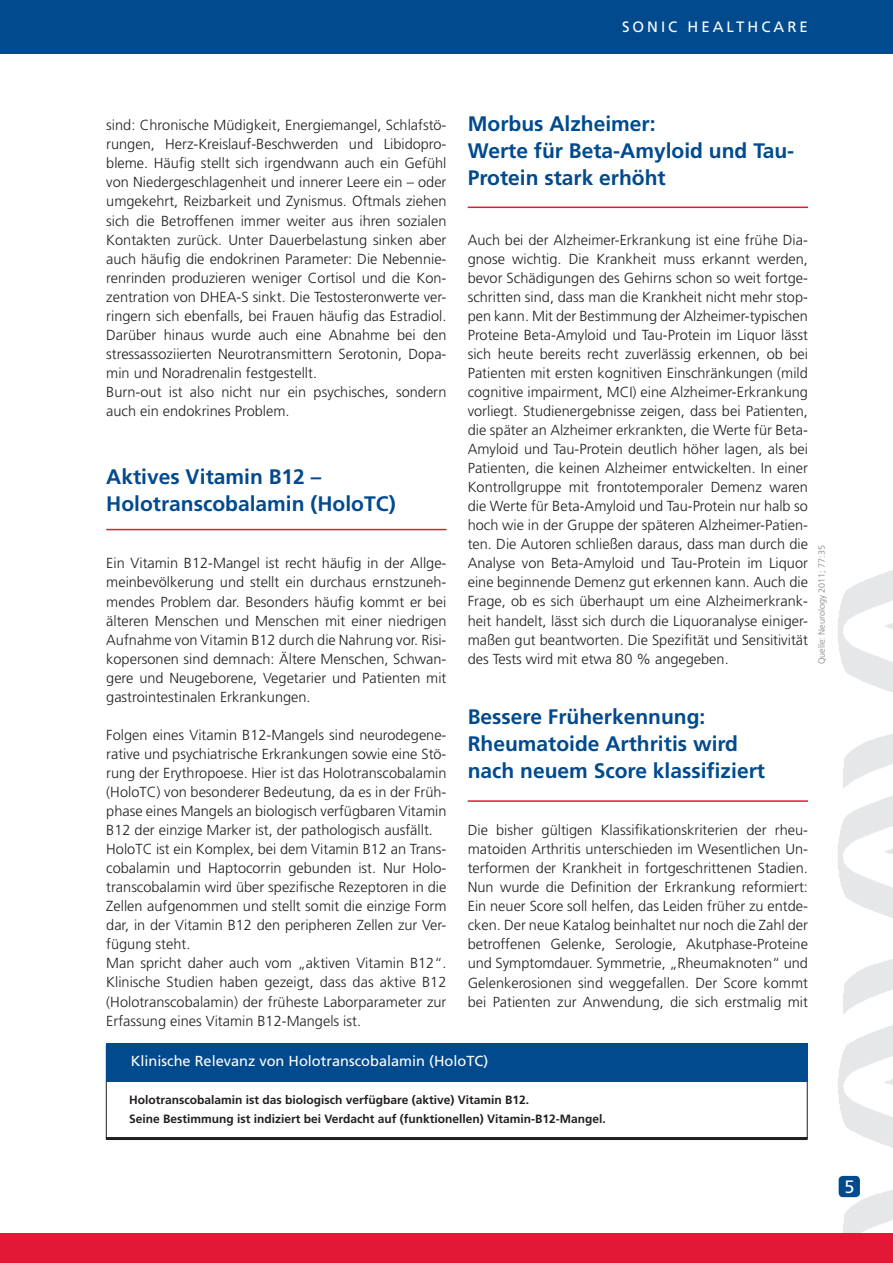
<style>
.page{position:relative;width:893px;height:1263px;background:#fff}
.page>*{position:absolute;margin:0;border:0;box-sizing:border-box;transform-origin:0 0}
.t1{font:700 21px/27px "Frutiger";color:#004a8d}
.t2{font:18px "Frutiger";color:#fff}
.t3{font:15px "Frutiger";letter-spacing:.2em;color:#fff}
.t4{font:300 14.55px/19px "Frutiger";color:#231f20;text-align:justify}
.t5{font:14.55px "Frutiger";color:#fff}
.t6{font:700 12px/19px "Frutiger";color:#231f20}
.t7{font:300 9px "Frutiger";color:#808285}
</style>
<div class="page">
<img style="left:838px;top:570px;width:55px;height:663px">
<div style="left:0;top:1233px;width:893px;height:30px;background:#e31836"></div>
<div style="left:0;top:0;width:893px;height:53px;background:#004a8d"></div>
<div style="left:839px;top:1176px;width:21px;height:21px;background:#004a8d;border-radius:4px"></div>
<hr style="left:106px;top:529px;width:340px;height:1px;background:#e31836">
<hr style="left:468px;top:207px;width:340px;height:1px;background:#e31836">
<hr style="left:468px;top:800px;width:340px;height:2px;background:#e31836">
<div style="left:106px;top:1043px;width:701px;height:38px;background:#004a8d"></div>
<hr style="left:106px;top:1137px;width:701px;height:3px;background:#231f20">
<p class="t3" style="left:622px;top:21px;width:187px">SONIC HEALTHCARE</p>
<p class="t4" style="left:106px;top:117px;width:342px;text-align:left">sind: Chronische Müdigkeit, Energiemangel, Schlafstö&shy;rungen, Herz-Kreislauf-Beschwerden und Libidopro&shy;bleme. Häufig stellt sich irgendwann auch ein Gefühl von Niedergeschlagenheit und innerer Leere ein – oder umgekehrt, Reizbarkeit und Zynismus. Oftmals ziehen sich die Betroffenen immer weiter aus ihren sozialen Kontakten zurück. Unter Dauerbelastung sinken aber auch häufig die endokrinen Parameter: Die Nebennie&shy;renrinden produzieren weniger Cortisol und die Kon&shy;zentration von DHEA-S sinkt. Die Testosteronwerte ver&shy;ringern sich ebenfalls, bei Frauen häufig das Estradiol.<br>Darüber hinaus wurde auch eine Abnahme bei den stressassoziierten Neurotransmittern Serotonin, Dopa&shy;min und Noradrenalin festgestellt.<br>Burn-out ist also nicht nur ein psychisches, sondern auch ein endokrines Problem.</p>
<h1 class="t1" style="left:106px;top:465px;width:291px">Aktives Vitamin B12 –<br>Holotranscobalamin (HoloTC)</h1>
<p class="t4" style="left:106px;top:555px;width:342px">Ein Vitamin B12-Mangel ist recht häufig in der Allge&shy;meinbevölkerung und stellt ein durchaus ernstzuneh&shy;mendes Problem dar. Besonders häufig kommt er bei älteren Menschen und Menschen mit einer niedrigen Aufnahme von Vitamin B12 durch die Nahrung vor. Risi&shy;kopersonen sind demnach: Ältere Menschen, Schwan&shy;gere und Neugeborene, Vegetarier und Patienten mit gastrointestinalen Erkrankungen.</p>
<p class="t4" style="left:106px;top:726px;width:342px;text-align:left">Folgen eines Vitamin B12-Mangels sind neurodegene&shy;rative und psychiatrische Erkrankungen sowie eine Stö&shy;rung der Erythropoese. Hier ist das Holotranscobalamin (HoloTC) von besonderer Bedeutung, da es in der Früh&shy;phase eines Mangels an biologisch verfügbaren Vitamin B12 der einzige Marker ist, der pathologisch ausfällt.<br>HoloTC ist ein Komplex, bei dem Vitamin B12 an Trans&shy;cobalamin und Haptocorrin gebunden ist. Nur Holo&shy;transcobalamin wird über spezifische Rezeptoren in die Zellen aufgenommen und stellt somit die einzige Form dar, in der Vitamin B12 den peripheren Zellen zur Ver&shy;fügung steht.<br>Man spricht daher auch vom „aktiven Vitamin B12“.<br>Klinische Studien haben gezeigt, dass das aktive B12 (Holotranscobalamin) der früheste Laborparameter zur Erfassung eines Vitamin B12-Mangels ist.</p>
<h1 class="t1" style="left:468px;top:111px;width:328px">Morbus Alzheimer:<br>Werte für Beta-Amyloid und Tau-<br>Protein stark erhöht</h1>
<p class="t4" style="left:468px;top:231px;width:342px">Auch bei der Alzheimer-Erkrankung ist eine frühe Dia&shy;gnose wichtig. Die Krankheit muss erkannt werden, bevor Schädigungen des Gehirns schon so weit fortge&shy;schritten sind, dass man die Krankheit nicht mehr stop&shy;pen kann. Mit der Bestimmung der Alzheimer-typischen Proteine Beta-Amyloid und Tau-Protein im Liquor lässt sich heute bereits recht zuverlässig erkennen, ob bei Patienten mit ersten kognitiven Einschränkungen (mild cognitive impairment, MCI) eine Alzheimer-Erkrankung vorliegt. Studienergebnisse zeigen, dass bei Patienten, die später an Alzheimer erkrankten, die Werte für Beta-Amyloid und Tau-Protein deutlich höher lagen, als bei Patienten, die keinen Alzheimer entwickelten. In einer Kontrollgruppe mit frontotemporaler Demenz waren die Werte für Beta-Amyloid und Tau-Protein nur halb so hoch wie in der Gruppe der späteren Alzheimer-Patien&shy;ten. Die Autoren schließen daraus, dass man durch die Analyse von Beta-Amyloid und Tau-Protein im Liquor eine beginnende Demenz gut erkennen kann. Auch die Frage, ob es sich überhaupt um eine Alzheimerkrank&shy;heit handelt, lässt sich durch die Liquoranalyse einiger&shy;maßen gut beantworten. Die Spezifität und Sensitivität des Tests wird mit etwa 80 % angegeben.</p>
<p class="t7" style="left:818px;top:664px;width:120px;rotate:-90deg">Quelle: Neurology 2011; 77:35</p>
<h1 class="t1" style="left:468px;top:705px;width:299px">Bessere Früherkennung:<br>Rheumatoide Arthritis wird nach neuem Score klassifiziert</h1>
<p class="t4" style="left:468px;top:822px;width:342px">Die bisher gültigen Klassifikationskriterien der rheu&shy;matoiden Arthritis unterschieden im Wesentlichen Un&shy;terformen der Krankheit in fortgeschrittenen Stadien.<br>Nun wurde die Definition der Erkrankung reformiert:<br>Ein neuer Score soll helfen, das Leiden früher zu entde&shy;cken. Der neue Katalog beinhaltet nur noch die Zahl der betroffenen Gelenke, Serologie, Akutphase-Proteine und Symptomdauer. Symmetrie, „Rheumaknoten“ und Gelenkerosionen sind weggefallen. Der Score kommt bei Patienten zur Anwendung, die sich erstmalig mit</p>
<p class="t5" style="left:131px;top:1055px;width:359px">Klinische Relevanz von Holotranscobalamin (HoloTC)</p>
<p class="t6" style="left:129px;top:1092px;width:478px">Holotranscobalamin ist das biologisch verfügbare (aktive) Vitamin B12.<br>Seine Bestimmung ist indiziert bei Verdacht auf (funktionellen) Vitamin-B12-Mangel.</p>
<p class="t2" style="left:844px;top:1179px;width:12px">5</p>
</div>
